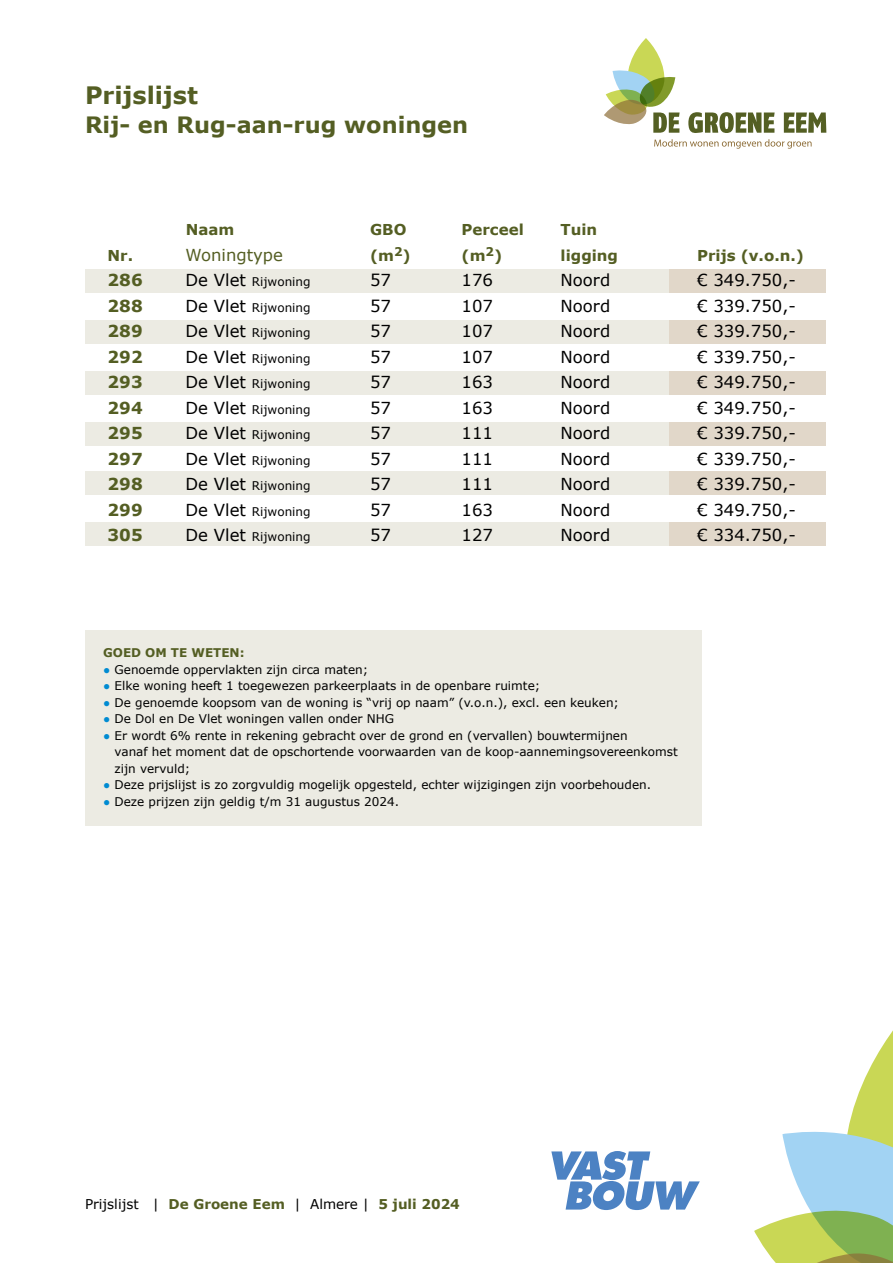
<style>
.page{position:relative;width:893px;height:1263px;background:#fff}
.page>*{position:absolute;margin:0;border:0;box-sizing:border-box;transform-origin:0 0}
.t1{font:700 24px "Verdana";color:#545e23}
.t2{font:700 22.5px "Verdana";color:#545e23}
.t3{font:16.5px "Verdana";color:#000}
.t4{font:700 16.5px "Verdana";color:#545e23}
.t5{font:16.5px "Verdana";color:#545e23}
.t6{font:700 15px "Verdana";color:#545e23}
.t7{font:700 13.5px "Verdana";color:#545e23}
.t8{font:12px/16.5px "Verdana";color:#000}
.t9{font:700 12px "Verdana";color:#545e23}
.s1{font-size:16.5px}
.s2{color:#008bd2}
.s3{font-weight:400;color:#000}
</style>
<div class="page">
<svg style="left:604px;top:38px;width:76px;height:95px"></svg>
<svg style="left:688px;top:112px;width:87px;height:21px"></svg>
<svg style="left:784px;top:112px;width:42px;height:21px"></svg>
<svg style="left:654px;top:139px;width:158px;height:10px"></svg>
<div style="left:668px;top:269px;width:158px;height:23px;background:#e1d7c9"></div>
<div style="left:85px;top:269px;width:583px;height:23px;background:#ecebe3"></div>
<div style="left:668px;top:320px;width:158px;height:23px;background:#e1d7c9"></div>
<div style="left:85px;top:320px;width:583px;height:23px;background:#ecebe3"></div>
<div style="left:668px;top:371px;width:158px;height:23px;background:#e1d7c9"></div>
<div style="left:85px;top:371px;width:583px;height:23px;background:#ecebe3"></div>
<div style="left:668px;top:422px;width:158px;height:23px;background:#e1d7c9"></div>
<div style="left:85px;top:422px;width:583px;height:23px;background:#ecebe3"></div>
<div style="left:668px;top:472px;width:158px;height:23px;background:#e1d7c9"></div>
<div style="left:85px;top:472px;width:583px;height:23px;background:#ecebe3"></div>
<div style="left:668px;top:523px;width:158px;height:23px;background:#e1d7c9"></div>
<div style="left:85px;top:523px;width:583px;height:23px;background:#ecebe3"></div>
<svg style="left:551px;top:1151px;width:149px;height:59px"></svg>
<svg style="left:754px;top:1030px;width:139px;height:233px"></svg>
<div style="left:85px;top:630px;width:617px;height:196px;background:#ecebe3"></div>
<h1 class="t1" style="left:85px;top:80px;width:114px">Prijslijst</h1>
<h2 class="t2" style="left:85px;top:110px;width:385px">Rij- en Rug-aan-rug woningen</h2>
<p class="t6" style="left:186px;top:220px;width:50px">Naam</p>
<p class="t6" style="left:370px;top:220px;width:38px">GBO</p>
<p class="t6" style="left:462px;top:220px;width:64px">Perceel</p>
<p class="t6" style="left:561px;top:220px;width:38px">Tuin</p>
<p class="t6" style="left:108px;top:246px;width:27px">Nr.</p>
<h3 class="t5" style="left:186px;top:244px;width:99px">Woningtype</h3>
<p class="t6" style="left:370px;top:246px;width:42px">(m<sup>2</sup>)</p>
<p class="t6" style="left:462px;top:246px;width:42px">(m<sup>2</sup>)</p>
<p class="t6" style="left:561px;top:246px;width:59px">ligging</p>
<p class="t6" style="left:697px;top:246px;width:108px">Prijs (v.o.n.)</p>
<h3 class="t4" style="left:108px;top:269px;width:37px">286</h3>
<p class="t8" style="left:186px;top:274px;width:127px"><span class="s1">De Vlet</span> Rijwoning</p>
<h3 class="t3" style="left:370px;top:270px;width:22px">57</h3>
<h3 class="t3" style="left:462px;top:270px;width:33px">176</h3>
<h3 class="t3" style="left:561px;top:270px;width:51px">Noord</h3>
<h3 class="t3" style="left:697px;top:270px;width:100px">€ 349.750,-</h3>
<h3 class="t4" style="left:108px;top:295px;width:37px">288</h3>
<p class="t8" style="left:186px;top:299px;width:127px"><span class="s1">De Vlet</span> Rijwoning</p>
<h3 class="t3" style="left:370px;top:295px;width:22px">57</h3>
<h3 class="t3" style="left:462px;top:295px;width:33px">107</h3>
<h3 class="t3" style="left:561px;top:295px;width:51px">Noord</h3>
<h3 class="t3" style="left:697px;top:295px;width:100px">€ 339.750,-</h3>
<h3 class="t4" style="left:108px;top:320px;width:37px">289</h3>
<p class="t8" style="left:186px;top:325px;width:127px"><span class="s1">De Vlet</span> Rijwoning</p>
<h3 class="t3" style="left:370px;top:321px;width:22px">57</h3>
<h3 class="t3" style="left:462px;top:321px;width:33px">107</h3>
<h3 class="t3" style="left:561px;top:321px;width:51px">Noord</h3>
<h3 class="t3" style="left:697px;top:321px;width:100px">€ 339.750,-</h3>
<h3 class="t4" style="left:108px;top:346px;width:37px">292</h3>
<p class="t8" style="left:186px;top:350px;width:127px"><span class="s1">De Vlet</span> Rijwoning</p>
<h3 class="t3" style="left:370px;top:346px;width:22px">57</h3>
<h3 class="t3" style="left:462px;top:346px;width:33px">107</h3>
<h3 class="t3" style="left:561px;top:346px;width:51px">Noord</h3>
<h3 class="t3" style="left:697px;top:346px;width:100px">€ 339.750,-</h3>
<h3 class="t4" style="left:108px;top:371px;width:37px">293</h3>
<p class="t8" style="left:186px;top:376px;width:127px"><span class="s1">De Vlet</span> Rijwoning</p>
<h3 class="t3" style="left:370px;top:372px;width:22px">57</h3>
<h3 class="t3" style="left:462px;top:372px;width:33px">163</h3>
<h3 class="t3" style="left:561px;top:372px;width:51px">Noord</h3>
<h3 class="t3" style="left:697px;top:372px;width:100px">€ 349.750,-</h3>
<h3 class="t4" style="left:108px;top:397px;width:37px">294</h3>
<p class="t8" style="left:186px;top:401px;width:127px"><span class="s1">De Vlet</span> Rijwoning</p>
<h3 class="t3" style="left:370px;top:397px;width:22px">57</h3>
<h3 class="t3" style="left:462px;top:397px;width:33px">163</h3>
<h3 class="t3" style="left:561px;top:397px;width:51px">Noord</h3>
<h3 class="t3" style="left:697px;top:397px;width:100px">€ 349.750,-</h3>
<h3 class="t4" style="left:108px;top:422px;width:37px">295</h3>
<p class="t8" style="left:186px;top:427px;width:127px"><span class="s1">De Vlet</span> Rijwoning</p>
<h3 class="t3" style="left:370px;top:423px;width:22px">57</h3>
<h3 class="t3" style="left:462px;top:423px;width:33px">111</h3>
<h3 class="t3" style="left:561px;top:423px;width:51px">Noord</h3>
<h3 class="t3" style="left:697px;top:423px;width:100px">€ 339.750,-</h3>
<h3 class="t4" style="left:108px;top:448px;width:37px">297</h3>
<p class="t8" style="left:186px;top:452px;width:127px"><span class="s1">De Vlet</span> Rijwoning</p>
<h3 class="t3" style="left:370px;top:448px;width:22px">57</h3>
<h3 class="t3" style="left:462px;top:448px;width:33px">111</h3>
<h3 class="t3" style="left:561px;top:448px;width:51px">Noord</h3>
<h3 class="t3" style="left:697px;top:448px;width:100px">€ 339.750,-</h3>
<h3 class="t4" style="left:108px;top:473px;width:37px">298</h3>
<p class="t8" style="left:186px;top:478px;width:127px"><span class="s1">De Vlet</span> Rijwoning</p>
<h3 class="t3" style="left:370px;top:474px;width:22px">57</h3>
<h3 class="t3" style="left:462px;top:474px;width:33px">111</h3>
<h3 class="t3" style="left:561px;top:474px;width:51px">Noord</h3>
<h3 class="t3" style="left:697px;top:474px;width:100px">€ 339.750,-</h3>
<h3 class="t4" style="left:108px;top:499px;width:37px">299</h3>
<p class="t8" style="left:186px;top:503px;width:127px"><span class="s1">De Vlet</span> Rijwoning</p>
<h3 class="t3" style="left:370px;top:499px;width:22px">57</h3>
<h3 class="t3" style="left:462px;top:499px;width:33px">163</h3>
<h3 class="t3" style="left:561px;top:499px;width:51px">Noord</h3>
<h3 class="t3" style="left:697px;top:499px;width:100px">€ 349.750,-</h3>
<h3 class="t4" style="left:108px;top:524px;width:37px">305</h3>
<p class="t8" style="left:186px;top:529px;width:127px"><span class="s1">De Vlet</span> Rijwoning</p>
<h3 class="t3" style="left:370px;top:525px;width:22px">57</h3>
<h3 class="t3" style="left:462px;top:525px;width:33px">127</h3>
<h3 class="t3" style="left:561px;top:525px;width:51px">Noord</h3>
<h3 class="t3" style="left:697px;top:525px;width:100px">€ 334.750,-</h3>
<p class="t9" style="left:103px;top:645px;width:143px">GOED OM TE WETEN:</p>
<p class="t8" style="left:103px;top:661px;width:267px"><span class="s2">●</span> Genoemde oppervlakten zijn circa maten;</p>
<p class="t8" style="left:103px;top:678px;width:439px"><span class="s2">●</span> Elke woning heeft 1 toegewezen parkeerplaats in de openbare ruimte;</p>
<p class="t8" style="left:103px;top:694px;width:517px"><span class="s2">●</span> De genoemde koopsom van de woning is “vrij op naam” (v.o.n.), excl. een keuken;</p>
<p class="t8" style="left:103px;top:711px;width:293px"><span class="s2">●</span> De Dol en De Vlet woningen vallen onder NHG</p>
<p class="t8" style="left:115px;top:727px;width:565px;text-indent:-11px"><span class="s2">●</span> Er wordt 6% rente in rekening gebracht over de grond en (vervallen) bouwtermijnen<br>vanaf het moment dat de opschortende voorwaarden van de koop-aannemingsovereenkomst zijn vervuld;</p>
<p class="t8" style="left:103px;top:777px;width:549px"><span class="s2">●</span> Deze prijslijst is zo zorgvuldig mogelijk opgesteld, echter wijzigingen zijn voorbehouden.</p>
<p class="t8" style="left:103px;top:793px;width:298px"><span class="s2">●</span> Deze prijzen zijn geldig t/m 31 augustus 2024.</p>
<p class="t7" style="left:85px;top:1195px;width:376px"><span class="s3">Prijslijst |</span> De Groene Eem <span class="s3">| Almere |</span> 5 juli 2024</p>
</div>
